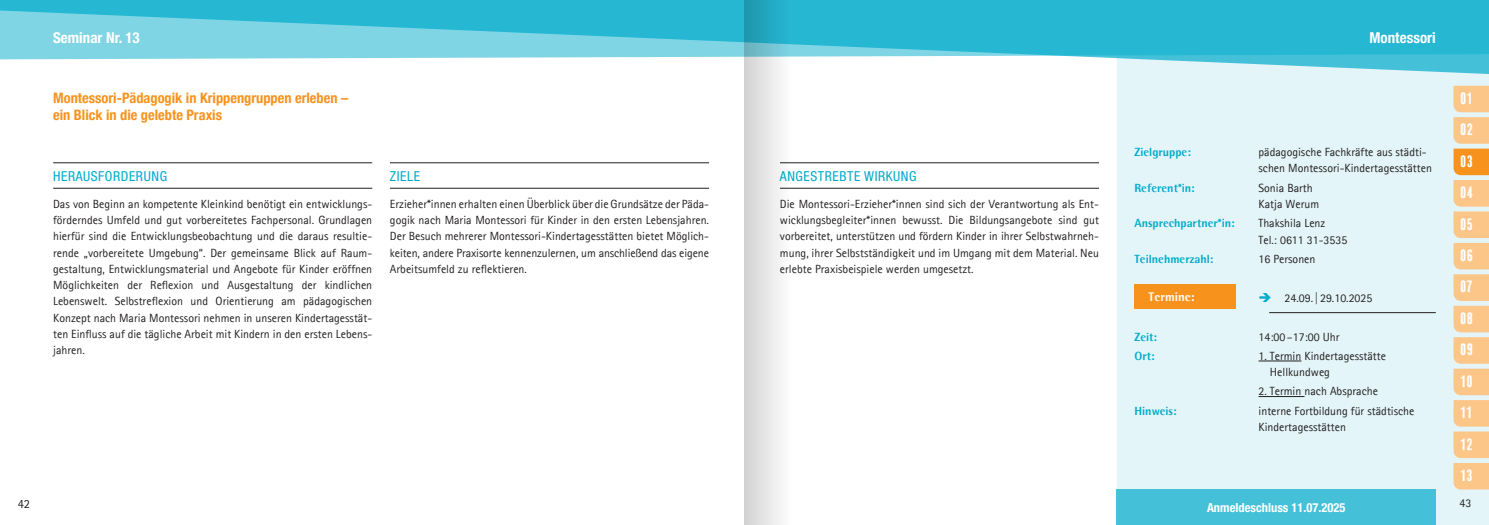
<style>
.page{position:relative;width:1489px;height:525px;background:#fff}
.page>*{position:absolute;margin:0;border:0;box-sizing:border-box;transform-origin:0 0}
.t1{font:15px/31.4px "Balboa Plus Fill";letter-spacing:-.01em;color:#fff;text-align:justify}
.t2{font:700 condensed 15px "Helvetica Neue";color:#fff}
.t3{font:700 condensed 14.38px/17.5px "Helvetica Neue";color:#f7931d}
.t4{font:condensed 13.75px "Helvetica Neue";letter-spacing:.04em;color:#00abcb}
.t5{font:700 condensed 12.5px "Helvetica Neue";color:#fff}
.t6{font:800 12.5px "Agfa Rotis Semisans";color:#fff}
.t7{font:12.5px "Agfa Rotis Sans Serif";color:#231f20}
.t8{font:11.88px/16.2px "Agfa Rotis Sans Serif";color:#231f20}
.t9{font:800 11.88px "Agfa Rotis Semisans";color:#00abcb}
.s1{color:#00abcb}
</style>
<div class="page">
<div style="left:1117px;top:74px;width:371px;height:450px;background:#e3f5f8"></div>
<svg style="left:0;top:0;width:1488px;height:74px;fill:#26b7d2"></svg>
<div style="left:1116px;top:489px;width:319px;height:35px;background:#44c1d8"></div>
<hr style="left:1269px;top:312px;width:166px;height:1px;background:#231f20">
<hr style="left:1258px;top:360px;width:43px;height:1px;background:#231f20">
<hr style="left:1258px;top:396px;width:46px;height:1px;background:#231f20">
<div style="left:1134px;top:284px;width:101px;height:25px;background:#f7931d"></div>
<hr style="left:390px;top:162px;width:319px;height:1px;background:#231f20">
<hr style="left:390px;top:188px;width:319px;height:1px;background:#231f20">
<hr style="left:53px;top:162px;width:319px;height:1px;background:#231f20">
<hr style="left:53px;top:188px;width:319px;height:1px;background:#231f20">
<hr style="left:780px;top:162px;width:318px;height:1px;background:#231f20">
<hr style="left:780px;top:188px;width:318px;height:1px;background:#231f20">
<svg style="left:1453px;top:86px;width:35px;height:403px;background:#f8ca94"></svg>
<svg style="left:744px;top:0;width:82px;height:524px"></svg>
<p class="t2" style="left:53px;top:28px;width:88px">Seminar Nr. 13</p>
<p class="t3" style="left:53px;top:88px;width:297px">Montessori-Pädagogik in Krippengruppen erleben – ein Blick in die gelebte Praxis</p>
<p class="t4" style="left:53px;top:168px;width:115px">HERAUSFORDERUNG</p>
<p class="t8" style="left:53px;top:195px;width:320px;text-align:justify">Das von Beginn an kompetente Kleinkind benötigt ein entwicklungs&shy;förderndes Umfeld und gut vorbereitetes Fachpersonal. Grundlagen hierfür sind die Entwicklungsbeobachtung und die daraus resultie&shy;rende „vorbereitete Umgebung“. Der gemeinsame Blick auf Raum&shy;gestaltung, Entwicklungsmaterial und Angebote für Kinder eröffnen Möglichkeiten der Reflexion und Ausgestaltung der kindlichen Lebenswelt. Selbstreflexion und Orientierung am pädagogischen Konzept nach Maria Montessori nehmen in unseren Kindertagesstät&shy;ten Einfluss auf die tägliche Arbeit mit Kindern in den ersten Lebens&shy;jahren.</p>
<p class="t4" style="left:390px;top:168px;width:32px">ZIELE</p>
<p class="t8" style="left:390px;top:195px;width:320px;text-align:justify">Erzieher*innen erhalten einen Überblick über die Grundsätze der Päda&shy;gogik nach Maria Montessori für Kinder in den ersten Lebensjahren.<br>Der Besuch mehrerer Montessori-Kindertagesstätten bietet Möglich&shy;keiten, andere Praxisorte kennenzulernen, um anschließend das eigene Arbeitsumfeld zu reflektieren.</p>
<p class="t7" style="left:18px;top:495px;width:14px">42</p>
<p class="t4" style="left:780px;top:168px;width:138px">ANGESTREBTE WIRKUNG</p>
<p class="t8" style="left:780px;top:195px;width:320px;text-align:justify">Die Montessori-Erzieher*innen sind sich der Verantwortung als Ent&shy;wicklungsbegleiter*innen bewusst. Die Bildungsangebote sind gut vorbereitet, unterstützen und fördern Kinder in ihrer Selbstwahrneh&shy;mung, ihrer Selbstständigkeit und im Umgang mit dem Material. Neu erlebte Praxisbeispiele werden umgesetzt.</p>
<p class="t2" style="left:1369px;top:28px;width:68px">Montessori</p>
<p class="t9" style="left:1134px;top:144px;width:58px">Zielgruppe:</p>
<p class="t8" style="left:1258px;top:144px;width:175px">pädagogische Fachkräfte aus städti&shy;schen Montessori-Kindertagesstätten</p>
<p class="t9" style="left:1134px;top:180px;width:62px">Referent*in:</p>
<p class="t8" style="left:1258px;top:179px;width:62px">Sonia Barth<br>Katja Werum</p>
<p class="t9" style="left:1134px;top:216px;width:102px">Ansprechpartner*in:</p>
<p class="t8" style="left:1258px;top:215px;width:90px">Thakshila Lenz<br>Tel.: 0611 31-3535</p>
<p class="t9" style="left:1134px;top:251px;width:80px">Teilnehmerzahl:</p>
<p class="t8" style="left:1258px;top:250px;width:58px">16 Personen</p>
<p class="t6" style="left:1148px;top:289px;width:47px">Termine:</p>
<p class="t8" style="left:1258px;top:289px;width:115px"><span class="s1">➔</span> 24.09.|29.10.2025</p>
<p class="t9" style="left:1134px;top:329px;width:24px">Zeit:</p>
<p class="t8" style="left:1258px;top:328px;width:82px">14:00 –17:00 Uhr</p>
<p class="t9" style="left:1134px;top:348px;width:22px">Ort:</p>
<p class="t8" style="left:1269px;top:347px;width:118px;text-indent:-11px">1. Termin Kindertagesstätte<br>Hellkundweg</p>
<p class="t8" style="left:1258px;top:383px;width:121px">2. Termin nach Absprache</p>
<p class="t9" style="left:1134px;top:403px;width:44px">Hinweis:</p>
<p class="t8" style="left:1258px;top:402px;width:157px">interne Fortbildung für städtische<br>Kindertagesstätten</p>
<p class="t5" style="left:1206px;top:500px;width:140px">Anmeldeschluss 11.07.2025</p>
<p class="t1" style="left:1460px;top:82px;width:15px">01<br>02</p>
<p class="t1" style="left:1460px;top:145px;width:14px">03</p>
<p class="t1" style="left:1460px;top:177px;width:15px">04</p>
<p class="t1" style="left:1460px;top:208px;width:15px">05</p>
<p class="t1" style="left:1460px;top:239px;width:15px">06</p>
<p class="t1" style="left:1460px;top:271px;width:14px">07</p>
<p class="t1" style="left:1460px;top:302px;width:15px">08</p>
<p class="t1" style="left:1460px;top:334px;width:15px">09</p>
<p class="t1" style="left:1460px;top:365px;width:14px">10<br>11<br>12</p>
<p class="t1" style="left:1460px;top:459px;width:14px">13</p>
<p class="t8" style="left:1459px;top:494px;width:13px">43</p>
</div>
